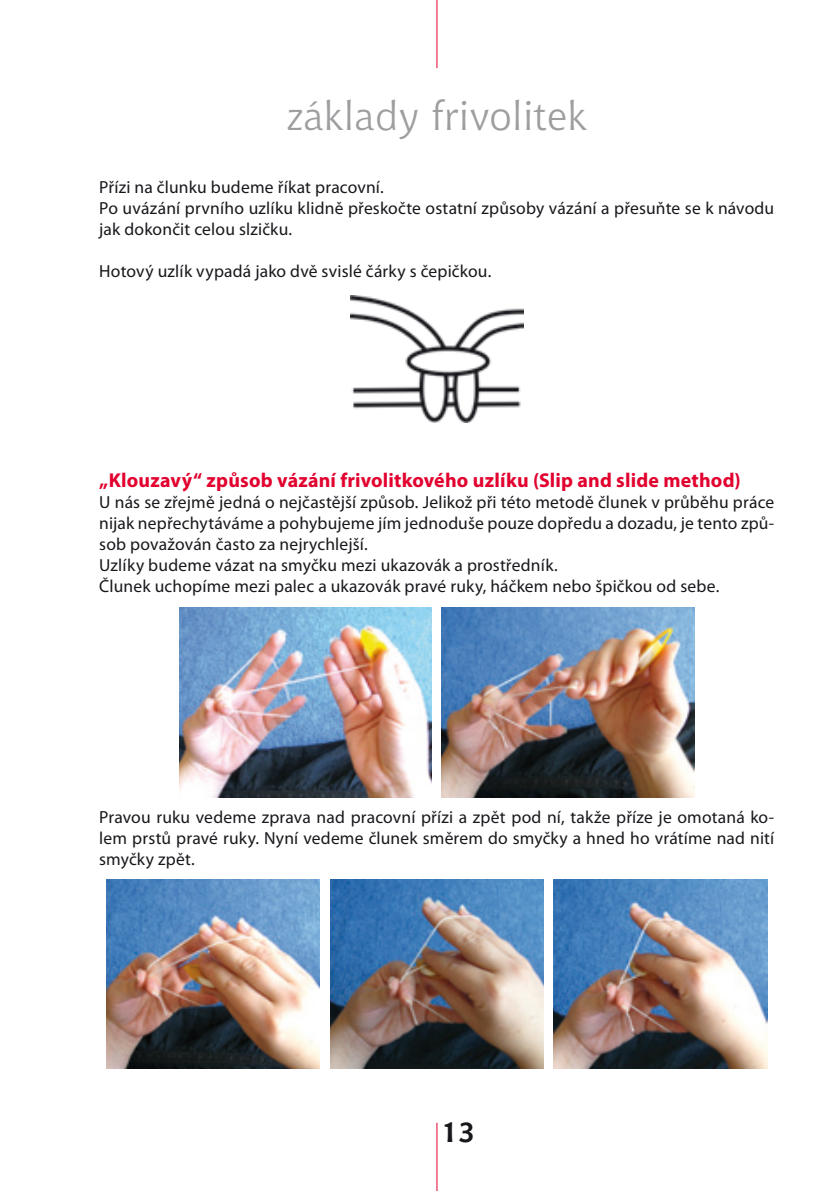
<style>
.page{position:relative;width:824px;height:1191px;background:#fff}
.page>*{position:absolute;margin:0;border:0;box-sizing:border-box;transform-origin:0 0}
.t1{font:40.25px "Chianti BT";letter-spacing:.01em;color:#9d9ea0}
.t2{font:700 28px "Chianti BT";color:#1a171c}
.t3{font:700 20.12px "Myriad Pro";letter-spacing:.01em;color:#e2002e}
.t4{font:17.5px/21px "Myriad Pro";letter-spacing:.01em;color:#1a171c}
</style>
<div class="page">
<hr style="left:436px;top:1122px;width:1px;height:69px;background:#e2002e">
<hr style="left:436px;top:0;width:1px;height:68px;background:#e2002e">
<img style="left:350px;top:295px;width:173px;height:127px">
<img style="left:179px;top:608px;width:252px;height:189px">
<img style="left:442px;top:608px;width:252px;height:189px">
<img style="left:106px;top:879px;width:214px;height:189px">
<img style="left:330px;top:879px;width:213px;height:189px">
<img style="left:553px;top:879px;width:214px;height:189px">
<h1 class="t1" style="left:287px;top:92px;width:301px">základy frivolitek</h1>
<p class="t4" style="left:99px;top:176px;width:676px">Přízi na člunku budeme říkat pracovní.<br>Po uvázání prvního uzlíku klidně přeskočte ostatní způsoby vázání a přesuňte se k návodu jak dokončit celou slzičku.</p>
<p class="t4" style="left:99px;top:260px;width:393px">Hotový uzlík vypadá jako dvě svislé čárky s čepičkou.</p>
<p class="t3" style="left:99px;top:467px;width:643px">„Klouzavý“ způsob vázání frivolitkového uzlíku (Slip and slide method)</p>
<p class="t4" style="left:99px;top:491px;width:676px">U nás se zřejmě jedná o nejčastější způsob. Jelikož při této metodě člunek v průběhu práce nijak nepřechytáváme a pohybujeme jím jednoduše pouze dopředu a dozadu, je tento způ&shy;sob považován často za nejrychlejší.<br>Uzlíky budeme vázat na smyčku mezi ukazovák a prostředník.<br>Člunek uchopíme mezi palec a ukazovák pravé ruky, háčkem nebo špičkou od sebe.</p>
<p class="t4" style="left:99px;top:806px;width:676px;text-align:justify">Pravou ruku vedeme zprava nad pracovní přízi a zpět pod ní, takže příze je omotaná ko&shy;lem prstů pravé ruky. Nyní vedeme člunek směrem do smyčky a hned ho vrátíme nad nití smyčky zpět.</p>
<h2 class="t2" style="left:441px;top:1116px;width:36px">13</h2>
</div>
